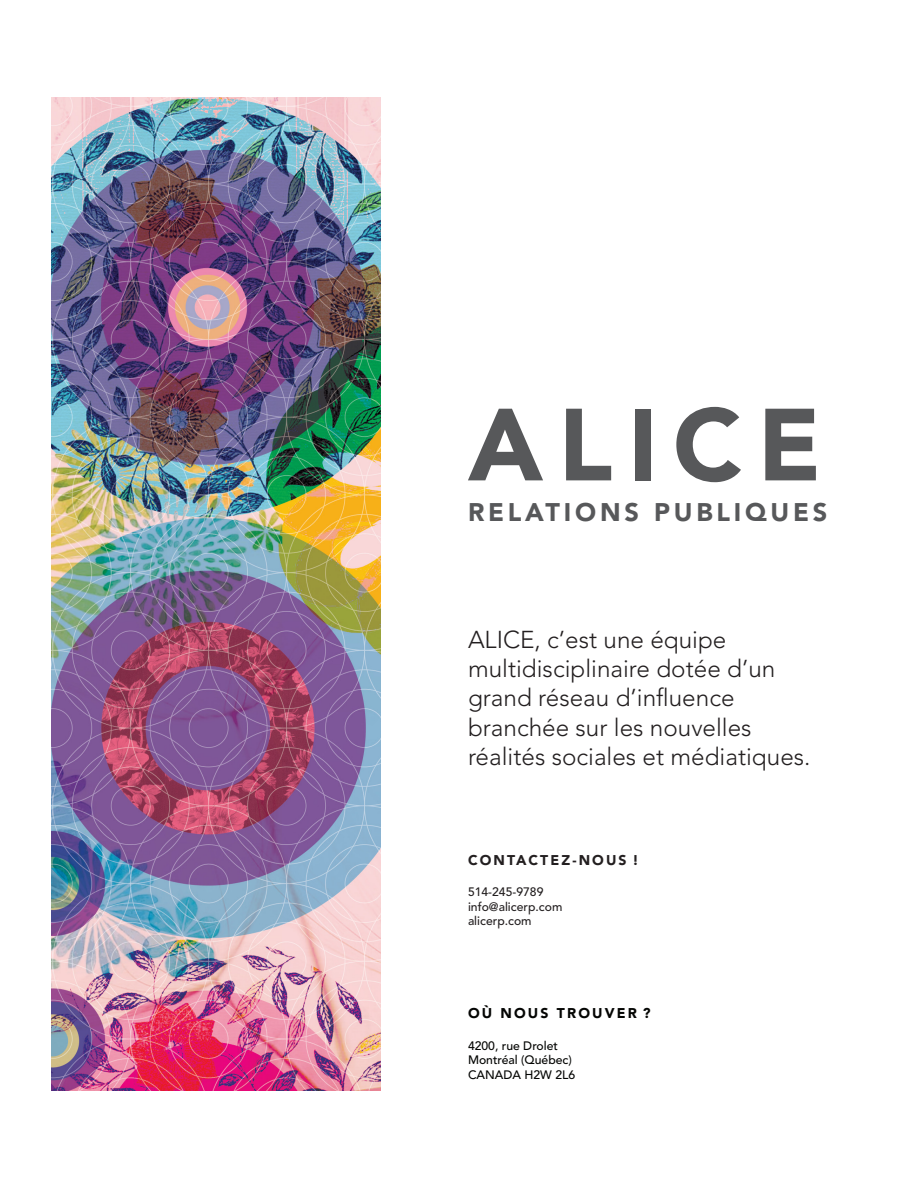
<style>
.page{position:relative;width:918px;height:1188px;background:#fff}
.page>*{position:absolute;margin:0;border:0;box-sizing:border-box;transform-origin:0 0}
.H4_-_Center{font:900 101.25px "Avenir LT Std";letter-spacing:.15em;color:#57585a}
.H4_-_Center-2{font:900 25.35px "Avenir LT Std";letter-spacing:.15em;color:#57585a}
.Body_-_Center{font:300 24.3px/29.1px "Avenir LT Std";color:#231f20}
.Caption_-_Center{font:900 14.1px "Avenir LT Std";letter-spacing:.15em;color:#231f20}
.Caption_-_Center-2{font:900 14.1px "Avenir LT Std";letter-spacing:.15em;color:#040503}
.Note_-_Center{font:500 12.15px "Avenir LT Std";color:#040503}
.Note_-_Center-2{font:500 12.15px "Avenir LT Std";color:#231f20}
</style>
<div class="page">
<img style="left:51px;top:98px;width:330px;height:992px">
<p class="H4_-_Center" style="left:468px;top:384px;width:355px">ALICE</p>
<p class="H4_-_Center-2" style="left:468px;top:497px;width:361px">RELATIONS PUBLIQUES</p>
<p class="Body_-_Center" style="left:468px;top:625px;width:309px">ALICE, c’est une équipe multidisciplinaire dotée d’un grand réseau d’influence</p>
<p class="Body_-_Center" style="left:468px;top:713px;width:344px">branchée sur les nouvelles réalités sociales et médiatiques.</p>
<p class="Caption_-_Center" style="left:468px;top:851px;width:172px">CONTACTEZ-NOUS !</p>
<p class="Note_-_Center-2" style="left:468px;top:885px;width:77px">514-245-9789</p>
<p class="Note_-_Center-2" style="left:468px;top:900px;width:96px">info@alicerp.com</p>
<p class="Note_-_Center-2" style="left:468px;top:914px;width:65px">alicerp.com</p>
<p class="Caption_-_Center-2" style="left:468px;top:1005px;width:184px">OÙ NOUS TROUVER ?</p>
<p class="Note_-_Center" style="left:468px;top:1038px;width:92px">4200, rue Drolet</p>
<p class="Note_-_Center" style="left:468px;top:1053px;width:105px">Montréal (Québec)</p>
<p class="Note_-_Center" style="left:468px;top:1068px;width:109px">CANADA H2W 2L6</p>
</div>
